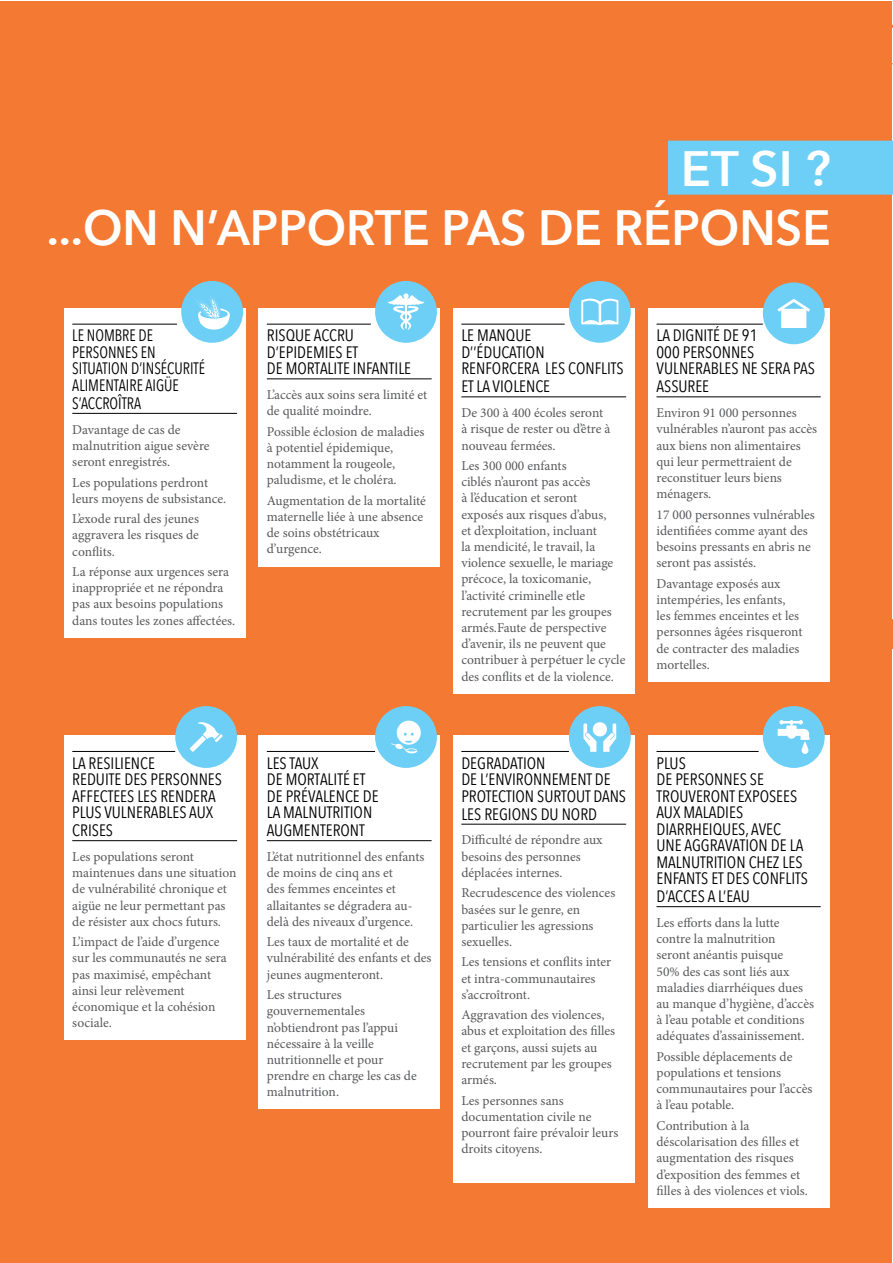
<style>
.page{position:relative;width:893px;height:1263px;background:#fff}
.page>*{position:absolute;margin:0;border:0;box-sizing:border-box;transform-origin:0 0}
.t1{font:600 49.5px/59.4px "Avenir Next";color:#fff;text-align:right}
.t2{font:16.5px/16.5px "Avenir Next Condensed";color:#000}
.t3{font:16.5px/16.5px "Avenir Next Condensed";color:#000;scale:.92 1}
.t4{font:13.5px/16.2px "Minion Pro";color:#58595b}
</style>
<div class="page">
<div style="left:856px;top:619px;width:37px;height:30px;background:#f47932"></div>
<hr style="left:0;top:63px;width:893px;height:1px;background:#f47932">
<div style="left:1px;top:1px;width:891px;height:1261px;background:#f47932"></div>
<div style="left:64px;top:308px;width:182px;height:329px;background:#fff"></div>
<hr style="left:72px;top:324px;width:105px;height:1px;background:#000">
<hr style="left:72px;top:413px;width:165px;height:1px;background:#000">
<div style="left:258px;top:308px;width:182px;height:258px;background:#fff"></div>
<hr style="left:267px;top:324px;width:104px;height:1px;background:#000">
<hr style="left:267px;top:379px;width:165px;height:1px;background:#000">
<div style="left:453px;top:308px;width:182px;height:385px;background:#fff"></div>
<hr style="left:461px;top:324px;width:104px;height:1px;background:#000">
<hr style="left:461px;top:397px;width:165px;height:1px;background:#000">
<div style="left:668px;top:141px;width:225px;height:54px;background:#6dcff6"></div>
<div style="left:648px;top:308px;width:181px;height:373px;background:#fff"></div>
<hr style="left:656px;top:324px;width:107px;height:1px;background:#000">
<hr style="left:656px;top:397px;width:165px;height:1px;background:#000">
<div style="left:64px;top:735px;width:182px;height:305px;background:#fff"></div>
<hr style="left:72px;top:751px;width:103px;height:1px;background:#000">
<hr style="left:72px;top:840px;width:165px;height:1px;background:#000">
<div style="left:453px;top:735px;width:182px;height:447px;background:#fff"></div>
<hr style="left:461px;top:751px;width:108px;height:1px;background:#000">
<hr style="left:461px;top:824px;width:165px;height:1px;background:#000">
<div style="left:258px;top:735px;width:182px;height:374px;background:#fff"></div>
<hr style="left:267px;top:751px;width:108px;height:1px;background:#000">
<hr style="left:267px;top:840px;width:165px;height:1px;background:#000">
<div style="left:648px;top:735px;width:181px;height:472px;background:#fff"></div>
<hr style="left:656px;top:751px;width:103px;height:1px;background:#000">
<hr style="left:656px;top:906px;width:165px;height:1px;background:#000">
<div style="left:181px;top:281px;width:62px;height:62px;background:#6dcff6;border-radius:50%"></div>
<svg style="left:196px;top:296px;width:34px;height:34px"></svg>
<div style="left:375px;top:281px;width:62px;height:62px;background:#6dcff6;border-radius:50%"></div>
<svg style="left:387px;top:293px;width:37px;height:37px"></svg>
<div style="left:569px;top:281px;width:62px;height:62px;background:#6dcff6;border-radius:50%"></div>
<svg style="left:581px;top:298px;width:37px;height:27px"></svg>
<div style="left:763px;top:706px;width:62px;height:62px;background:#6dcff6;border-radius:50%"></div>
<svg style="left:778px;top:720px;width:32px;height:34px"></svg>
<div style="left:175px;top:706px;width:62px;height:62px;background:#6dcff6;border-radius:50%"></div>
<svg style="left:190px;top:722px;width:33px;height:30px"></svg>
<div style="left:375px;top:706px;width:62px;height:62px;background:#6dcff6;border-radius:50%"></div>
<svg style="left:391px;top:721px;width:30px;height:32px"></svg>
<div style="left:569px;top:706px;width:62px;height:62px;background:#6dcff6;border-radius:50%"></div>
<svg style="left:583px;top:722px;width:33px;height:30px"></svg>
<div style="left:763px;top:282px;width:62px;height:62px;background:#6dcff6;border-radius:50%"></div>
<svg style="left:777px;top:299px;width:33px;height:29px"></svg>
<h1 class="t1" style="left:47px;top:137px;width:785px">ET SI ?<br>...ON N’APPORTE PAS DE RÉPONSE</h1>
<p class="t3" style="left:72px;top:327px;width:146px">LE NOMBRE DE<br>PERSONNES EN<br>SITUATION D’INSÉCURITÉ<br>ALIMENTAIRE AIGÜE</p>
<p class="t3" style="left:72px;top:394px;width:76px">S’ACCROÎTRA</p>
<p class="t4" style="left:72px;top:421px;width:139px">Davantage de cas de malnutrition aigue sevère seront enregistrés.</p>
<p class="t4" style="left:72px;top:474px;width:156px">Les populations perdront leurs moyens de subsistance.</p>
<p class="t4" style="left:72px;top:511px;width:128px;text-align:justify">L’exode rural des jeunes aggravera les risques de conflits.</p>
<p class="t4" style="left:72px;top:564px;width:164px">La réponse aux urgences sera inappropriée et ne répondra pas aux besoins populations dans toutes les zones affectées.</p>
<p class="t2" style="left:267px;top:327px;width:146px">RISQUE ACCRU<br>D’EPIDEMIES ET<br>DE MORTALITE INFANTILE</p>
<p class="t4" style="left:267px;top:387px;width:162px">L’accès aux soins sera limité et de qualité moindre.</p>
<p class="t4" style="left:267px;top:423px;width:159px">Possible éclosion de maladies à potentiel épidemique, notamment la rougeole, paludisme, et le choléra.</p>
<p class="t4" style="left:267px;top:492px;width:161px">Augmentation de la mortalité maternelle liée à une absence de soins obstétricaux d’urgence.</p>
<p class="t2" style="left:461px;top:327px;width:164px">LE MANQUE<br>D’’ÉDUCATION<br>RENFORCERA LES CONFLITS</p>
<p class="t2" style="left:461px;top:378px;width:90px">ET LA VIOLENCE</p>
<p class="t4" style="left:461px;top:405px;width:151px">De 300 à 400 écoles seront à risque de rester ou d’être à nouveau fermées.</p>
<p class="t4" style="left:461px;top:458px;width:166px">Les 300 000 enfants<br>ciblés n’auront pas accès<br>à l’éducation et seront<br>exposés aux risques d’abus,<br>et d’exploitation, incluant<br>la mendicité, le travail, la violence sexuelle, le mariage précoce, la toxicomanie, l’activité criminelle etle recrutement par les groupes armés.Faute de perspective d’avenir, ils ne peuvent que contribuer à perpétuer le cycle des conflits et de la violence.</p>
<p class="t2" style="left:72px;top:754px;width:151px">LA RESILIENCE<br>REDUITE DES PERSONNES<br>AFFECTEES LES RENDERA<br>PLUS VULNERABLES AUX</p>
<p class="t2" style="left:72px;top:821px;width:42px">CRISES</p>
<p class="t4" style="left:72px;top:849px;width:166px">Les populations seront maintenues dans une situation de vulnérabilité chronique et aigüe ne leur permettant pas de résister aux chocs futurs.</p>
<p class="t4" style="left:72px;top:934px;width:156px">L’impact de l’aide d’urgence sur les communautés ne sera pas maximisé, empêchant ainsi leur relèvement économique et la cohésion sociale.</p>
<p class="t2" style="left:267px;top:754px;width:113px">LES TAUX<br>DE MORTALITÉ ET<br>DE PRÉVALENCE DE<br>LA MALNUTRITION</p>
<p class="t2" style="left:267px;top:821px;width:99px">AUGMENTERONT</p>
<p class="t4" style="left:267px;top:849px;width:159px">L’état nutritionnel des enfants de moins de cinq ans et<br>des femmes enceintes et allaitantes se dégradera au&shy;delà des niveaux d’urgence.</p>
<p class="t4" style="left:267px;top:934px;width:166px">Les taux de mortalité et de vulnérabilité des enfants et des jeunes augmenteront.</p>
<p class="t4" style="left:267px;top:987px;width:151px">Les structures gouvernementales n’obtiendront pas l’appui nécessaire à la veille nutritionnelle et pour prendre en charge les cas de malnutrition.</p>
<p class="t2" style="left:461px;top:754px;width:166px">DEGRADATION<br>DE L’ENVIRONNEMENT DE<br>PROTECTION SURTOUT DANS</p>
<p class="t2" style="left:461px;top:805px;width:137px">LES REGIONS DU NORD</p>
<p class="t4" style="left:461px;top:832px;width:143px">Difficulté de répondre aux besoins des personnes déplacées internes.</p>
<p class="t4" style="left:461px;top:885px;width:155px">Recrudescence des violences basées sur le genre, en particulier les agressions sexuelles.</p>
<p class="t4" style="left:461px;top:954px;width:151px">Les tensions et conflits inter et intra-communautaires s’accroîtront.</p>
<p class="t4" style="left:461px;top:1007px;width:155px">Aggravation des violences, abus et exploitation des filles et garçons, aussi sujets au recrutement par les groupes armés.</p>
<p class="t4" style="left:461px;top:1092px;width:158px">Les personnes sans documentation civile ne pourront faire prévaloir leurs droits citoyens.</p>
<p class="t2" style="left:656px;top:327px;width:160px">LA DIGNITÉ DE 91<br>000 PERSONNES<br>VULNERABLES NE SERA PAS</p>
<p class="t2" style="left:656px;top:378px;width:54px">ASSUREE</p>
<p class="t4" style="left:656px;top:405px;width:162px">Environ 91 000 personnes vulnérables n’auront pas accès aux biens non alimentaires qui leur permettraient de reconstituer leurs biens ménagers.</p>
<p class="t4" style="left:656px;top:506px;width:160px">17 000 personnes vulnérables identifiées comme ayant des besoins pressants en abris ne seront pas assistés.</p>
<p class="t4" style="left:656px;top:575px;width:147px">Davantage exposés aux intempéries, les enfants, les femmes enceintes et les personnes âgées risqueront de contracter des maladies mortelles.</p>
<p class="t2" style="left:656px;top:754px;width:153px">PLUS<br>DE PERSONNES SE<br>TROUVERONT EXPOSEES<br>AUX MALADIES<br>DIARRHEIQUES, AVEC<br>UNE AGGRAVATION DE LA<br>MALNUTRITION CHEZ LES<br>ENFANTS ET DES CONFLITS</p>
<p class="t2" style="left:656px;top:887px;width:95px">D’ACCES A L’EAU</p>
<p class="t4" style="left:656px;top:915px;width:159px">Les efforts dans la lutte contre la malnutrition<br>seront anéantis puisque<br>50% des cas sont liés aux maladies diarrhéiques dues au manque d’hygiène, d’accès à l’eau potable et conditions adéquates d’assainissement.</p>
<p class="t4" style="left:656px;top:1048px;width:157px">Possible déplacements de populations et tensions communautaires pour l’accès à l’eau potable.</p>
<p class="t4" style="left:656px;top:1117px;width:153px">Contribution à la déscolarisation des filles et augmentation des risques d’exposition des femmes et filles à des violences et viols.</p>
</div>
